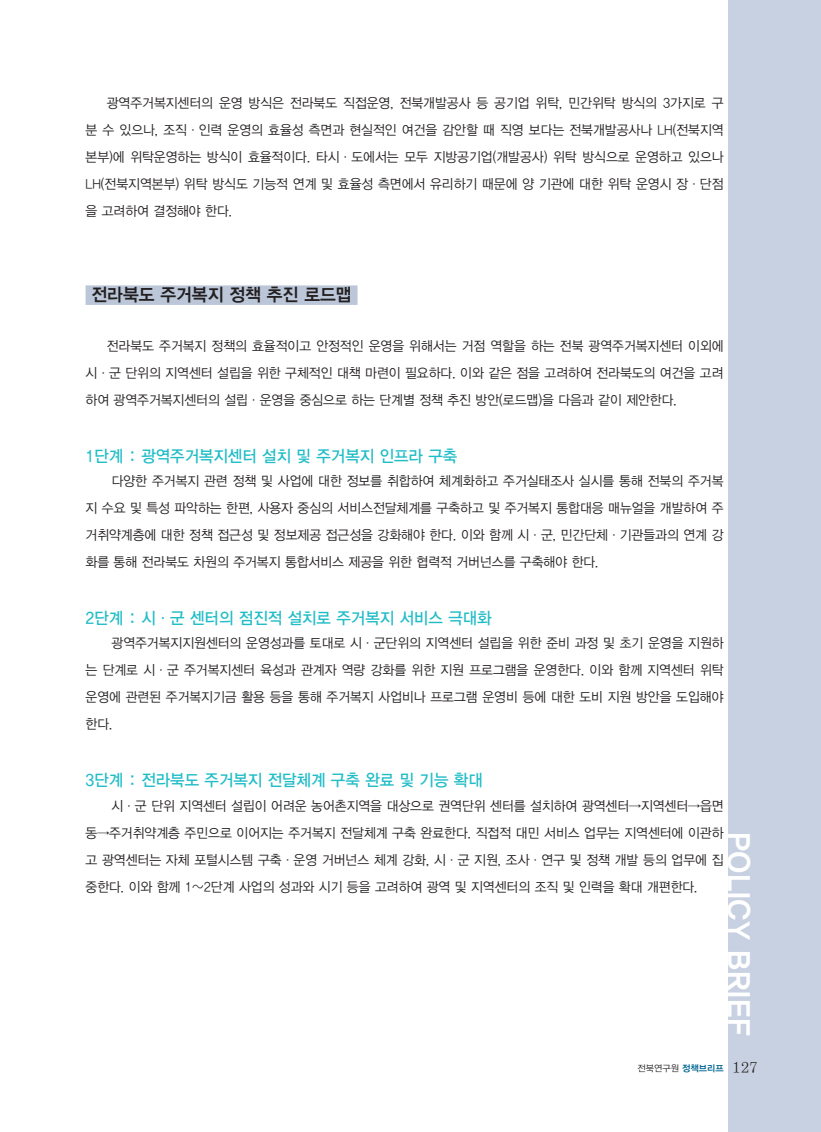
<style>
.page{position:relative;width:821px;height:1132px;background:#fff}
.page>*{position:absolute;margin:0;border:0;box-sizing:border-box;transform-origin:0 0}
.t1{font:29.25px "YDVYGO35";color:#fff}
.t2{font:18px "YDVYGO34";color:#231f20;scale:.95 1}
.t3{font:16.5px "YDVYGO33";color:#21bdc7;scale:.95 1}
.t4{font:13.5px/27px "YDVYGO32";color:#231f20;text-align:justify;scale:.95 1}
.t5{font:9px "YDVYGO32";color:#231f20}
.s1{font-family:"YDVYGO34";color:#016491}
.s2{font-family:"YDVY Mj O33";font-size:15px}
</style>
<div class="page">
<div style="left:728px;top:0;width:93px;height:1131px;background:#c8d1e1"></div>
<div style="left:86px;top:285px;width:271px;height:20px;background:#bbc7d9"></div>
<p class="t4" style="left:85px;top:88px;width:673px;text-indent:21px">광역주거복지센터의 운영 방식은 전라북도 직접운영, 전북개발공사 등 공기업 위탁, 민간위탁 방식의 3가지로 구 분 수 있으나, 조직·인력 운영의 효율성 측면과 현실적인 여건을 감안할 때 직영 보다는 전북개발공사나 LH(전북지역 본부)에 위탁운영하는 방식이 효율적이다. 타시·도에서는 모두 지방공기업(개발공사) 위탁 방식으로 운영하고 있으나 LH(전북지역본부) 위탁 방식도 기능적 연계 및 효율성 측면에서 유리하기 때문에 양 기관에 대한 위탁 운영시 장·단점 을 고려하여 결정해야 한다.</p>
<h2 class="t2" style="left:91px;top:282px;width:275px">전라북도 주거복지 정책 추진 로드맵</h2>
<p class="t4" style="left:85px;top:331px;width:673px;text-indent:21px">전라북도 주거복지 정책의 효율적이고 안정적인 운영을 위해서는 거점 역할을 하는 전북 광역주거복지센터 이외에 시·군 단위의 지역센터 설립을 위한 구체적인 대책 마련이 필요하다. 이와 같은 점을 고려하여 전라북도의 여건을 고려 하여 광역주거복지센터의 설립·운영을 중심으로 하는 단계별 정책 추진 방안(로드맵)을 다음과 같이 제안한다.</p>
<p class="t3" style="left:86px;top:444px;width:393px">1단계 : 광역주거복지센터 설치 및 주거복지 인프라 구축</p>
<p class="t4" style="left:85px;top:466px;width:673px;text-indent:26px">다양한 주거복지 관련 정책 및 사업에 대한 정보를 취합하여 체계화하고 주거실태조사 실시를 통해 전북의 주거복 지 수요 및 특성 파악하는 한편, 사용자 중심의 서비스전달체계를 구축하고 및 주거복지 통합대응 매뉴얼을 개발하여 주 거취약계층에 대한 정책 접근성 및 정보제공 접근성을 강화해야 한다. 이와 함께 시·군, 민간단체·기관들과의 연계 강 화를 통해 전라북도 차원의 주거복지 통합서비스 제공을 위한 협력적 거버넌스를 구축해야 한다.</p>
<p class="t3" style="left:86px;top:606px;width:429px">2단계 : 시·군 센터의 점진적 설치로 주거복지 서비스 극대화</p>
<p class="t4" style="left:85px;top:628px;width:673px;text-indent:26px">광역주거복지지원센터의 운영성과를 토대로 시·군단위의 지역센터 설립을 위한 준비 과정 및 초기 운영을 지원하 는 단계로 시·군 주거복지센터 육성과 관계자 역량 강화를 위한 지원 프로그램을 운영한다. 이와 함께 지역센터 위탁 운영에 관련된 주거복지기금 활용 등을 통해 주거복지 사업비나 프로그램 운영비 등에 대한 도비 지원 방안을 도입해야 한다.</p>
<p class="t3" style="left:86px;top:768px;width:419px">3단계 : 전라북도 주거복지 전달체계 구축 완료 및 기능 확대</p>
<p class="t4" style="left:85px;top:790px;width:673px;text-indent:26px">시·군 단위 지역센터 설립이 어려운 농어촌지역을 대상으로 권역단위 센터를 설치하여 광역센터→지역센터→읍면 동→주거취약계층 주민으로 이어지는 주거복지 전달체계 구축 완료한다. 직접적 대민 서비스 업무는 지역센터에 이관하 고 광역센터는 자체 포털시스템 구축·운영 거버넌스 체계 강화, 시·군 지원, 조사·연구 및 정책 개발 등의 업무에 집 중한다. 이와 함께 1~2단계 사업의 성과와 시기 등을 고려하여 광역 및 지역센터의 조직 및 인력을 확대 개편한다.</p>
<h1 class="t1" style="left:758px;top:831px;width:206px;rotate:90deg">POLICY BRIEF</h1>
<p class="t5" style="left:637px;top:1061px;width:121px">전북연구원 <span class="s1">정책브리프</span> <span class="s2">127</span></p>
</div>
